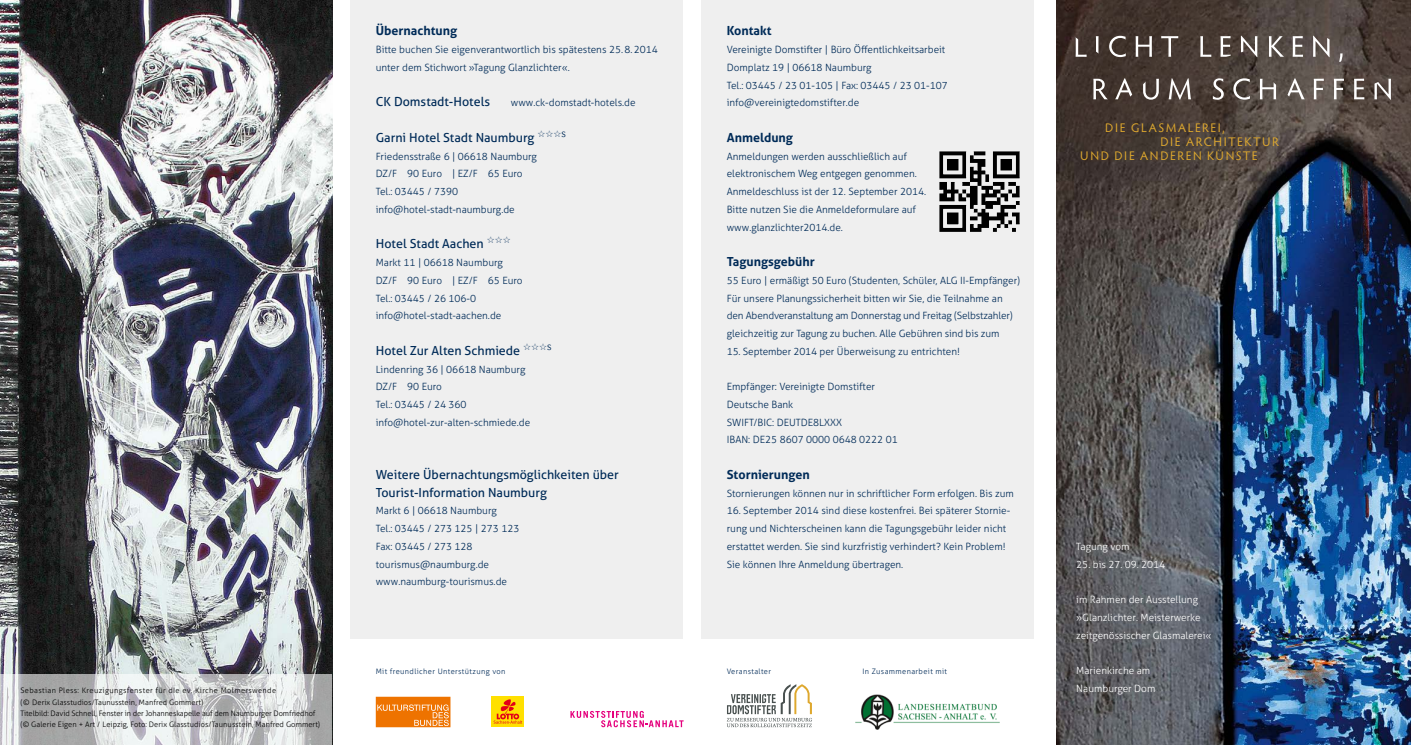
<style>
.page{position:relative;width:1411px;height:745px;background:#fff}
.page>*{position:absolute;margin:0;border:0;box-sizing:border-box;transform-origin:0 0}
.t1{font:12.5px/17.8px "Aller";color:#002b58}
.t2{font:700 12.5px "Aller";color:#002b58}
.t3{font:12.5px "Hypatia Sans Pro";letter-spacing:.125em;color:#dea82e}
.t4{font:300 10px/17.8px "Aller";color:#002b58}
.t5{font:300 10px/17.8px "Aller";color:#fff}
.t6{font:300 7.5px/11.2px "Aller";letter-spacing:.01em;color:#000}
.t7{font:300 7.5px "Aller";letter-spacing:.05em;color:#002b58}
</style>
<div class="page">
<img style="left:1056px;top:0;width:354px;height:744px">
<div style="left:702px;top:0;width:331px;height:638px;background:#efefef"></div>
<img style="left:0;top:0;width:332px;height:673px">
<svg style="left:0;top:673px;width:332px;height:71px"></svg>
<div style="left:351px;top:0;width:332px;height:638px;background:#efefef"></div>
<svg style="left:726px;top:684px;width:86px;height:42px"></svg>
<svg style="left:1109px;top:36px;width:16px;height:21px"></svg>
<svg style="left:1135px;top:36px;width:16px;height:21px"></svg>
<svg style="left:1161px;top:36px;width:17px;height:21px"></svg>
<svg style="left:1200px;top:36px;width:11px;height:21px"></svg>
<svg style="left:1268px;top:36px;width:15px;height:21px"></svg>
<svg style="left:1292px;top:36px;width:10px;height:21px"></svg>
<svg style="left:1338px;top:53px;width:4px;height:9px"></svg>
<svg style="left:1093px;top:79px;width:14px;height:20px"></svg>
<svg style="left:1168px;top:78px;width:22px;height:21px"></svg>
<svg style="left:1212px;top:78px;width:11px;height:22px"></svg>
<svg style="left:1233px;top:78px;width:16px;height:22px"></svg>
<svg style="left:1313px;top:79px;width:10px;height:20px"></svg>
<svg style="left:1333px;top:79px;width:10px;height:20px"></svg>
<svg style="left:1353px;top:79px;width:11px;height:20px"></svg>
<svg style="left:1075px;top:36px;width:11px;height:21px"></svg>
<svg style="left:1095px;top:36px;width:3px;height:21px"></svg>
<svg style="left:1220px;top:36px;width:10px;height:21px"></svg>
<svg style="left:1240px;top:36px;width:17px;height:21px"></svg>
<svg style="left:1312px;top:36px;width:17px;height:21px"></svg>
<svg style="left:1115px;top:78px;width:19px;height:21px"></svg>
<svg style="left:1142px;top:79px;width:16px;height:21px"></svg>
<svg style="left:1259px;top:79px;width:16px;height:20px"></svg>
<svg style="left:1285px;top:78px;width:19px;height:21px"></svg>
<svg style="left:1374px;top:78px;width:16px;height:22px"></svg>
<img style="left:855px;top:694px;width:145px;height:36px">
<img style="left:939px;top:136px;width:95px;height:110px">
<svg style="left:376px;top:696px;width:74px;height:30px;background:#f08725"></svg>
<svg style="left:491px;top:696px;width:33px;height:30px"></svg>
<svg style="left:493px;top:698px;width:29px;height:25px"></svg>
<svg style="left:570px;top:710px;width:113px;height:16px"></svg>
<p class="t6" style="left:21px;top:684px;width:301px">Sebastian Pless: Kreuzigungsfenster für dIe ev. Kirche Molmerswende<br>(© Derix Glasstudios/Taunusstein, Manfred Gommert)<br>Titelbild: David Schnell, Fenster in der Johanneskapelle auf dem Naumburger Domfriedhof (© Galerie Eigen + Art / Leipzig, Foto: Derix Glasstudios/Taunusstein, Manfred Gommert)</p>
<p class="t2" style="left:376px;top:23px;width:83px">Übernachtung</p>
<p class="t4" style="left:376px;top:41px;width:283px">Bitte buchen Sie eigenverantwortlich bis spätestens 25.8.2014 unter dem Stichwort »Tagung Glanzlichter«.</p>
<p class="t1" style="left:376px;top:93px;width:116px">CK Domstadt-Hotels</p>
<p class="t4" style="left:511px;top:94px;width:126px">www.ck-domstadt-hotels.de</p>
<p class="t1" style="left:376px;top:128px;width:187px">Garni Hotel Stadt Naumburg ☆☆☆</p>
<p class="t4" style="left:376px;top:147px;width:163px">Friedensstraße 6 | 06618 Naumburg<br>DZ/F 90 Euro | EZ/F 65 Euro<br>Tel.: 03445 / 7390 info@hotel-stadt-naumburg.de</p>
<p class="t1" style="left:376px;top:235px;width:136px">Hotel Stadt Aachen ☆☆☆</p>
<p class="t4" style="left:376px;top:253px;width:148px">Markt 11 | 06618 Naumburg<br>DZ/F 90 Euro | EZ/F 65 Euro<br>Tel.: 03445 / 26 106-0 info@hotel-stadt-aachen.de</p>
<p class="t1" style="left:376px;top:341px;width:173px">Hotel Zur Alten Schmiede ☆☆☆</p>
<p class="t4" style="left:376px;top:360px;width:156px">Lindenring 36 | 06618 Naumburg<br>DZ/F 90 Euro<br>Tel.: 03445 / 24 360 info@hotel-zur-alten-schmiede.de</p>
<p class="t1" style="left:376px;top:465px;width:244px">Weitere Übernachtungsmöglichkeiten über<br>Tourist-Information Naumburg</p>
<p class="t4" style="left:376px;top:501px;width:145px">Markt 6 | 06618 Naumburg<br>Tel.: 03445 / 273 125 | 273 123<br>Fax: 03445 / 273 128 tourismus@naumburg.de www.naumburg-tourismus.de</p>
<p class="t7" style="left:376px;top:666px;width:131px">Mit freundlicher Unterstützung von</p>
<p class="t2" style="left:726px;top:23px;width:46px">Kontakt</p>
<p class="t4" style="left:726px;top:41px;width:222px">Vereinigte Domstifter | Büro Öffentlichkeitsarbeit Domplatz 19 | 06618 Naumburg<br>Tel.: 03445 / 23 01-105 | Fax: 03445 / 23 01-107 info@vereinigtedomstifter.de</p>
<p class="t2" style="left:726px;top:130px;width:68px">Anmeldung</p>
<p class="t4" style="left:726px;top:147px;width:201px">Anmeldungen werden ausschließlich auf elektronischem Weg entgegen genommen.<br>Anmeldeschluss ist der 12. September 2014.<br>Bitte nutzen Sie die Anmeldeformulare auf www.glanzlichter2014.de.</p>
<p class="t2" style="left:726px;top:254px;width:89px">Tagungsgebühr</p>
<p class="t4" style="left:726px;top:271px;width:295px">55 Euro | ermäßigt 50 Euro (Studenten, Schüler, ALG II-Empfänger)<br>Für unsere Planungssicherheit bitten wir Sie, die Teilnahme an den Abendveranstaltung am Donnerstag und Freitag (Selbstzahler) gleichzeitig zur Tagung zu buchen. Alle Gebühren sind bis zum</p>
<p class="t4" style="left:726px;top:342px;width:235px">15. September 2014 per Überweisung zu entrichten!</p>
<p class="t4" style="left:726px;top:377px;width:172px">Empfänger: Vereinigte Domstifter<br>Deutsche Bank<br>SWIFT/BIC: DEUTDE8LXXX<br>IBAN: DE25 8607 0000 0648 0222 01</p>
<p class="t2" style="left:726px;top:466px;width:84px">Stornierungen</p>
<p class="t4" style="left:726px;top:484px;width:289px">Stornierungen können nur in schriftlicher Form erfolgen. Bis zum</p>
<p class="t4" style="left:726px;top:501px;width:285px">16. September 2014 sind diese kostenfrei. Bei späterer Stornie&shy;rung und Nichterscheinen kann die Tagungsgebühr leider nicht erstattet werden. Sie sind kurzfristig verhindert? Kein Problem!<br>Sie können Ihre Anmeldung übertragen.</p>
<p class="t7" style="left:726px;top:666px;width:46px">Veranstalter</p>
<p class="t7" style="left:862px;top:666px;width:86px">In Zusammenarbeit mit</p>
<p class="t3" style="left:1105px;top:119px;width:121px">DIE GLASMALEREI,</p>
<p class="t3" style="left:1160px;top:133px;width:120px">DIE ARCHITEKTUR</p>
<p class="t3" style="left:1080px;top:147px;width:179px">UND DIE ANDEREN KÜNSTE</p>
<p class="t5" style="left:1076px;top:537px;width:55px">Tagung vom</p>
<p class="t5" style="left:1076px;top:555px;width:90px">25. bis 27. 09. 2014</p>
<p class="t5" style="left:1076px;top:590px;width:137px">im Rahmen der Ausstellung »Glanzlichter. Meisterwerke zeitgenössischer Glasmalerei«</p>
<p class="t5" style="left:1076px;top:661px;width:81px">Marienkirche am<br>Naumburger Dom</p>
</div>
